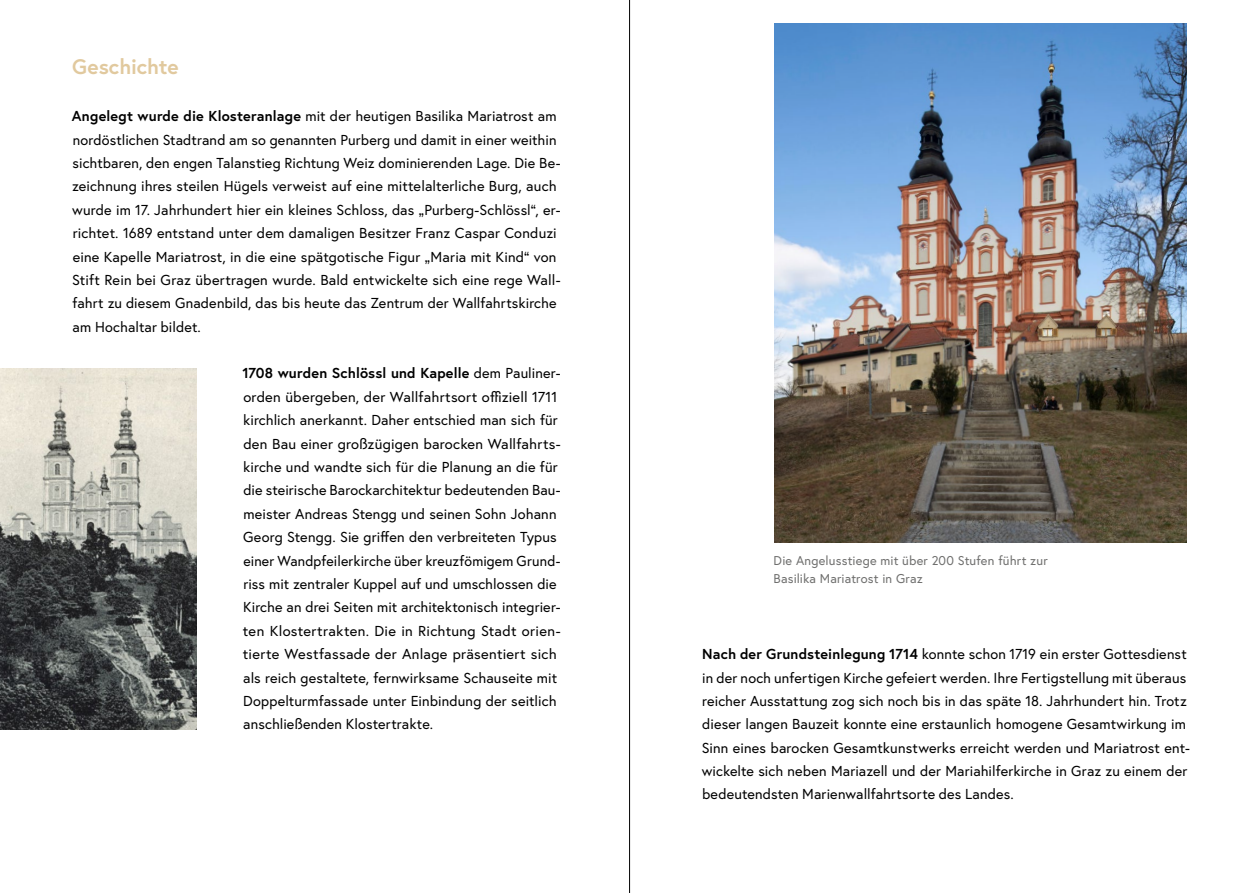
<style>
.page{position:relative;width:1259px;height:893px;background:#fff}
.page>*{position:absolute;margin:0;border:0;box-sizing:border-box;transform-origin:0 0}
.t1{font:700 21px "Europa Austria";letter-spacing:-.005em;color:#e1c99e}
.t2{font:14.4px/23.4px "Europa Austria";letter-spacing:.01em;color:#000}
.t3{font:12.75px/17.5px "Europa Austria";letter-spacing:.01em;color:#6f6f6e}
.s1{font-weight:700}
</style>
<div class="page">
<img style="left:775px;top:23px;width:411px;height:519px">
<img style="left:0;top:368px;width:196px;height:361px">
<hr style="left:629px;top:0;width:1px;height:893px;background:#000">
<h1 class="t1" style="left:72px;top:53px;width:108px">Geschichte</h1>
<p class="t2" style="left:72px;top:104px;width:490px"><span class="s1">Angelegt wurde die Klosteranlage</span> mit der heutigen Basilika Mariatrost am nordöstlichen Stadtrand am so genannten Purberg und damit in einer weithin sichtbaren, den engen Talanstieg Richtung Weiz dominierenden Lage. Die Be&shy;zeichnung ihres steilen Hügels verweist auf eine mittelalterliche Burg, auch wurde im 17. Jahrhundert hier ein kleines Schloss, das „Purberg-Schlössl“, er&shy;richtet. 1689 entstand unter dem damaligen Besitzer Franz Caspar Conduzi eine Kapelle Mariatrost, in die eine spätgotische Figur „Maria mit Kind“ von Stift Rein bei Graz übertragen wurde. Bald entwickelte sich eine rege Wall&shy;fahrt zu diesem Gnadenbild, das bis heute das Zentrum der Wallfahrtskirche am Hochaltar bildet.</p>
<p class="t2" style="left:242px;top:361px;width:320px"><span class="s1">1708 wurden Schlössl und Kapelle</span> dem Pauliner&shy;orden übergeben, der Wallfahrtsort offiziell 1711 kirchlich anerkannt. Daher entschied man sich für den Bau einer großzügigen barocken Wallfahrts&shy;kirche und wandte sich für die Planung an die für die steirische Barockarchitektur bedeutenden Bau&shy;meister Andreas Stengg und seinen Sohn Johann Georg Stengg. Sie griffen den verbreiteten Typus einer Wandpfeilerkirche über kreuzfömigem Grund&shy;riss mit zentraler Kuppel auf und umschlossen die Kirche an drei Seiten mit architektonisch integrier&shy;ten Klostertrakten. Die in Richtung Stadt orien&shy;tierte Westfassade der Anlage präsentiert sich als reich gestaltete, fernwirksame Schauseite mit Doppelturmfassade unter Einbindung der seitlich anschließenden Klostertrakte.</p>
<p class="t3" style="left:773px;top:551px;width:275px">Die Angelusstiege mit über 200 Stufen führt zur<br>Basilika Mariatrost in Graz</p>
<p class="t2" style="left:701px;top:642px;width:490px"><span class="s1">Nach der Grundsteinlegung 1714</span> konnte schon 1719 ein erster Gottesdienst in der noch unfertigen Kirche gefeiert werden. Ihre Fertigstellung mit überaus reicher Ausstattung zog sich noch bis in das späte 18. Jahrhundert hin. Trotz dieser langen Bauzeit konnte eine erstaunlich homogene Gesamtwirkung im Sinn eines barocken Gesamtkunstwerks erreicht werden und Mariatrost ent&shy;wickelte sich neben Mariazell und der Mariahilferkirche in Graz zu einem der bedeutendsten Marienwallfahrtsorte des Landes.</p>
</div>
